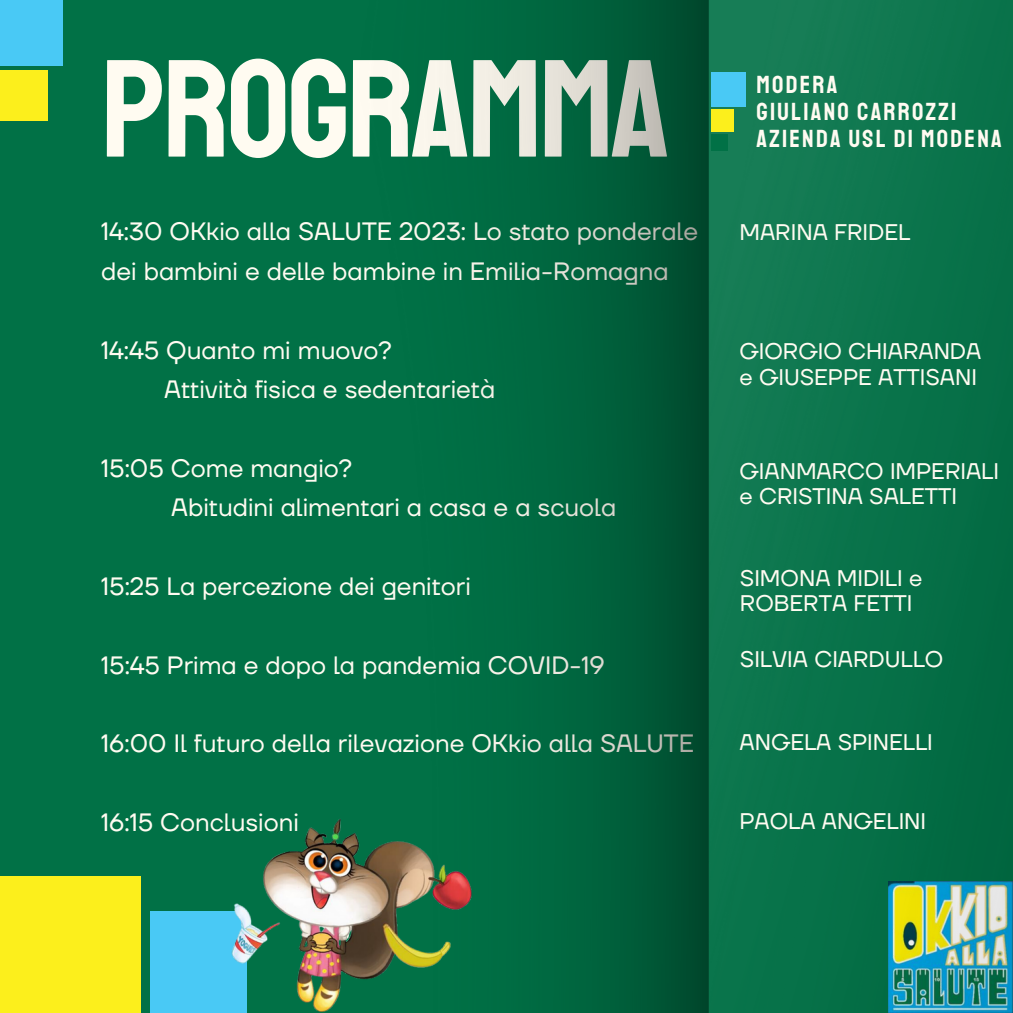
<style>
.page{position:relative;width:1013px;height:1013px;background:#fff}
.page>*{position:absolute;margin:0;border:0;box-sizing:border-box;transform-origin:0 0}
.t1{font:138.5px "Staatliches";letter-spacing:-.02em;color:#fffbf1}
.t2{font:25px/39.4px "TT Firs Neue";color:#fffbf1}
.t3{font:25px/27.2px "Staatliches";letter-spacing:.09em;color:#fffbf1}
.t4{font:22.5px/25.2px "TT Firs Neue";color:#fffbf1}
</style>
<div class="page">
<div style="left:0;top:0;width:1012px;height:1012px;background:#017146"></div>
<div style="left:0;top:877px;width:140px;height:135px;background:#fcef1c"></div>
<div style="left:151px;top:911px;width:96px;height:101px;background:#49c9f5"></div>
<div style="left:0;top:70px;width:47px;height:51px;background:#fcef1c"></div>
<div style="left:0;top:0;width:63px;height:65px;background:#49c9f5"></div>
<img style="left:231px;top:819px;width:126px;height:193px">
<img style="left:357px;top:0;width:655px;height:1012px">
<div style="left:711px;top:73px;width:35px;height:34px;background:#49c9f5"></div>
<div style="left:711px;top:109px;width:23px;height:23px;background:#fcef1c"></div>
<div style="left:711px;top:134px;width:16px;height:17px;background:#017146"></div>
<h2 class="t1" style="left:101px;top:25px;width:570px">PROGRAMMA</h2>
<p class="t2" style="left:101px;top:213px;width:598px">14:30 OKkio alla SALUTE 2023: Lo stato ponderale dei bambini e delle bambine in Emilia-Romagna</p>
<p class="t2" style="left:101px;top:331px;width:292px">14:45 Quanto mi muovo?</p>
<p class="t2" style="left:164px;top:370px;width:332px">Attività fisica e sedentarietà</p>
<p class="t2" style="left:101px;top:449px;width:252px">15:05 Come mangio?</p>
<p class="t2" style="left:171px;top:489px;width:446px">Abitudini alimentari a casa e a scuola</p>
<p class="t2" style="left:101px;top:567px;width:371px">15:25 La percezione dei genitori</p>
<p class="t2" style="left:101px;top:646px;width:505px">15:45 Prima e dopo la pandemia COVID-19</p>
<p class="t2" style="left:101px;top:725px;width:594px">16:00 Il futuro della rilevazione OKkio alla SALUTE</p>
<p class="t2" style="left:101px;top:804px;width:199px">16:15 Conclusioni</p>
<p class="t3" style="left:756px;top:71px;width:201px">MODERA<br>GIULIANO CARROZZI</p>
<p class="t3" style="left:756px;top:125px;width:247px">AZIENDA USL DI MODENA</p>
<p class="t4" style="left:739px;top:220px;width:172px">MARINA FRIDEL</p>
<p class="t4" style="left:739px;top:340px;width:243px">GIORGIO CHIARANDA</p>
<p class="t4" style="left:739px;top:365px;width:239px">e GIUSEPPE ATTISANI</p>
<p class="t4" style="left:739px;top:459px;width:261px">GIANMARCO IMPERIALI e CRISTINA SALETTI</p>
<p class="t4" style="left:740px;top:566px;width:184px">SIMONA MIDILI e<br>ROBERTA FETTI</p>
<p class="t4" style="left:740px;top:647px;width:205px">SILVIA CIARDULLO</p>
<p class="t4" style="left:739px;top:730px;width:195px">ANGELA SPINELLI</p>
<p class="t4" style="left:739px;top:809px;width:188px">PAOLA ANGELINI</p>
</div>
